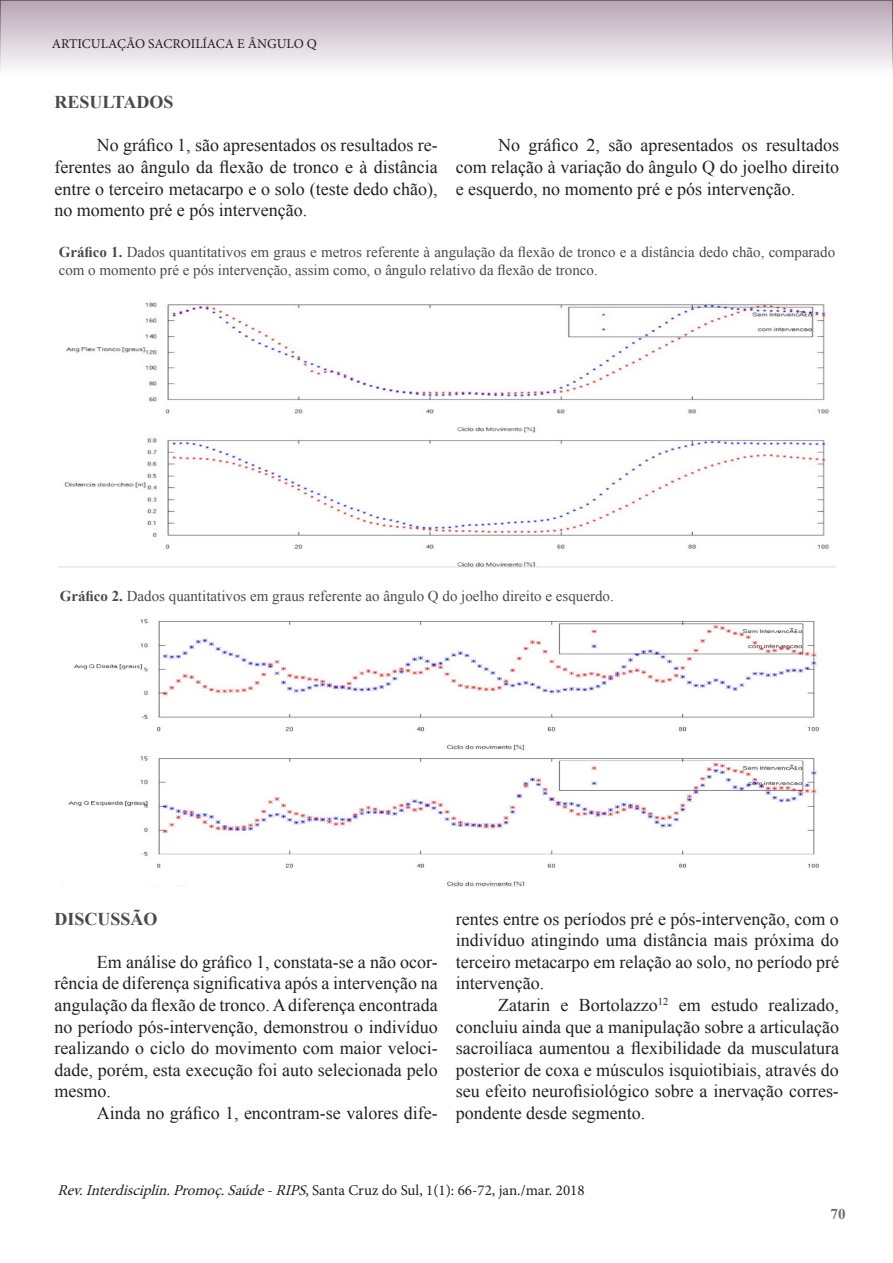
<style>
.page{position:relative;width:893px;height:1263px;background:#fff}
.page>*{position:absolute;margin:0;border:0;box-sizing:border-box;transform-origin:0 0}
.t1{font:18px/21.6px "Times New Roman";color:#231f20;text-align:justify}
.t2{font:700 18px "Times New Roman";color:#494a4b}
.t3{font:15px/18px "Times New Roman";color:#494a4b}
.t4{font:15px "Minion Pro";color:#231f20}
.t5{font:700 15px "Times New Roman";color:#6c6d70}
.t6{font:13.5px "Minion Pro";color:#231f20}
.s1{font-weight:700}
.s2{font-style:italic}
</style>
<div class="page">
<div style="left:0;top:0;width:893px;height:79px;background:linear-gradient(to bottom,#b8a3b5,#fff);border:2px solid #505052"></div>
<svg style="left:892px;top:0;width:1px;height:79px"></svg>
<img style="left:59px;top:302px;width:776px;height:266px">
<img style="left:62px;top:619px;width:757px;height:267px">
<p class="t6" style="left:52px;top:35px;width:267px">ARTICULAÇÃO SACROILÍACA E ÂNGULO Q</p>
<p class="t2" style="left:54px;top:90px;width:121px">RESULTADOS</p>
<p class="t1" style="left:54px;top:134px;width:385px;text-indent:43px">No gráfico 1, são apresentados os resultados re&shy;ferentes ao ângulo da flexão de tronco e à distância entre o terceiro metacarpo e o solo (teste dedo chão), no momento pré e pós intervenção.</p>
<p class="t1" style="left:456px;top:134px;width:385px;text-indent:43px">No gráfico 2, são apresentados os resultados com relação à variação do ângulo Q do joelho direito e esquerdo, no momento pré e pós intervenção.</p>
<p class="t3" style="left:59px;top:243px;width:778px"><span class="s1">Gráfico 1.</span> Dados quantitativos em graus e metros referente à angulação da flexão de tronco e a distância dedo chão, comparado com o momento pré e pós intervenção, assim como, o ângulo relativo da flexão de tronco.</p>
<p class="t3" style="left:60px;top:587px;width:556px"><span class="s1">Gráfico 2.</span> Dados quantitativos em graus referente ao ângulo Q do joelho direito e esquerdo.</p>
<p class="t2" style="left:54px;top:906px;width:105px">DISCUSSÃO</p>
<p class="t1" style="left:54px;top:951px;width:385px;text-indent:43px">Em análise do gráfico 1, constata-se a não ocor&shy;rência de diferença significativa após a intervenção na angulação da flexão de tronco. A diferença encontrada no período pós-intervenção, demonstrou o indivíduo realizando o ciclo do movimento com maior veloci&shy;dade, porém, esta execução foi auto selecionada pelo mesmo.</p>
<p class="t1" style="left:97px;top:1102px;width:342px">Ainda no gráfico 1, encontram-se valores dife-</p>
<p class="t1" style="left:456px;top:907px;width:385px">rentes entre os períodos pré e pós-intervenção, com o indivíduo atingindo uma distância mais próxima do terceiro metacarpo em relação ao solo, no período pré intervenção.</p>
<p class="t1" style="left:456px;top:994px;width:385px;text-indent:43px">Zatarin e Bortolazzo<sup>12</sup> em estudo realizado, concluiu ainda que a manipulação sobre a articulação sacroilíaca aumentou a flexibilidade da musculatura posterior de coxa e músculos isquiotibiais, através do seu efeito neurofisiológico sobre a inervação corres&shy;pondente desde segmento.</p>
<p class="t4" style="left:57px;top:1180px;width:529px"><span class="s2">Rev.Interdisciplin.Promoç.Saúde-RIPS</span>, S a n t a C r u z d o S u l , 1 ( 1 ) : 6 6 - 7 2 , j a n . / m a r. 2 0 1 8</p>
<p class="t5" style="left:831px;top:1204px;width:16px">70</p>
</div>
